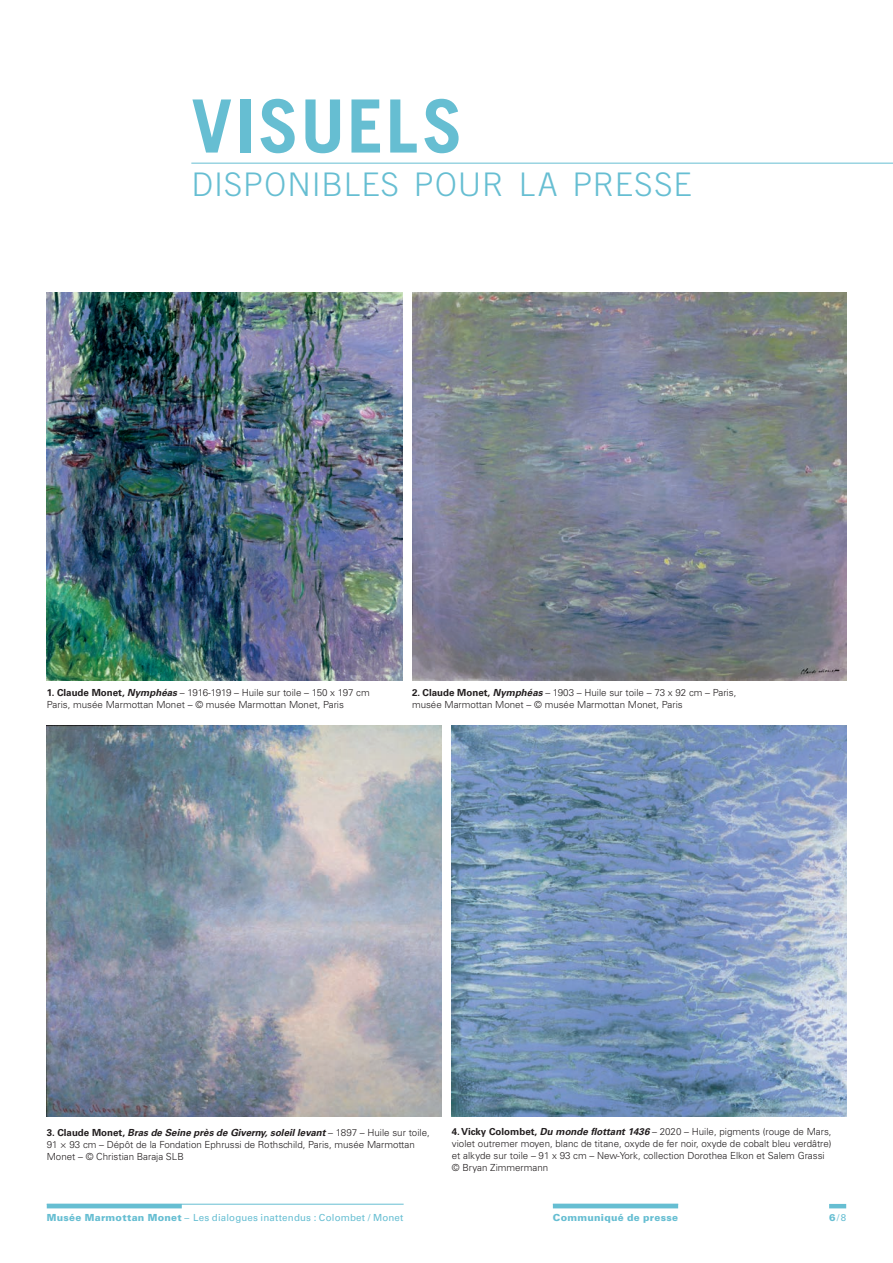
<style>
.page{position:relative;width:893px;height:1263px;background:#fff}
.page>*{position:absolute;margin:0;border:0;box-sizing:border-box;transform-origin:0 0}
.t1{font:700 73.5px "Trade Gothic";letter-spacing:.03em;color:#66bed2}
.t2{font:300 32.55px "Trade Gothic";letter-spacing:.035em;color:#66bed2}
.t3{font:300 9.75px/12px "Univers";color:#231f20}
.t4{font:9.75px "Univers";letter-spacing:.015em;color:#66bed2}
.t5{font:900 9.75px "Univers";letter-spacing:.025em;color:#66bed2}
.s1{font-weight:700}
.s2{font-weight:700;font-style:italic}
.s3{font-weight:900}
</style>
<div class="page">
<hr style="left:47px;top:1204px;width:357px;height:1px;background:#66bed2">
<hr style="left:47px;top:1204px;width:135px;height:4px;background:#66bed2">
<hr style="left:553px;top:1204px;width:125px;height:4px;background:#66bed2">
<hr style="left:829px;top:1204px;width:17px;height:4px;background:#66bed2">
<hr style="left:191px;top:163px;width:702px;height:1px;background:#66bed2">
<img style="left:452px;top:726px;width:394px;height:391px">
<img style="left:412px;top:292px;width:434px;height:389px">
<img style="left:47px;top:292px;width:356px;height:389px">
<img style="left:47px;top:726px;width:394px;height:391px">
<h1 class="t1" style="left:191px;top:81px;width:273px">VISUELS</h1>
<h2 class="t2" style="left:191px;top:165px;width:502px">DISPONIBLES POUR LA PRESSE</h2>
<p class="t3" style="left:47px;top:686px;width:324px"><span class="s1">1. Claude Monet,</span> <span class="s2">Nymphéas</span> – 1916-1919 – Huile sur toile – 150 x 197 cm<br>Paris, musée Marmottan Monet – © musée Marmottan Monet, Paris</p>
<p class="t3" style="left:412px;top:686px;width:326px"><span class="s1">2. Claude Monet,</span> <span class="s2">Nymphéas</span> – 1903 – Huile sur toile – 73 x 92 cm – Paris, musée Marmottan Monet – © musée Marmottan Monet, Paris</p>
<p class="t3" style="left:47px;top:1126px;width:384px"><span class="s1">3. Claude Monet,</span> <span class="s2">Bras de Seine près de Giverny, soleil levant</span> – 1897 – Huile sur toile,<br>91 × 93 cm – Dépôt de la Fondation Ephrussi de Rothschild, Paris, musée Marmottan<br>Monet – © Christian Baraja SLB</p>
<p class="t3" style="left:452px;top:1126px;width:381px"><span class="s1">4. Vicky Colombet,</span> <span class="s2">Du monde flottant 1436</span> – 2020 – Huile, pigments (rouge de Mars, violet outremer moyen, blanc de titane, oxyde de fer noir, oxyde de cobalt bleu verdâtre) et alkyde sur toile – 91 x 93 cm – New-York, collection Dorothea Elkon et Salem Grassi © Bryan Zimmermann</p>
<p class="t4" style="left:47px;top:1211px;width:358px"><span class="s3">Musée Marmottan Monet</span> – Les dialogues inattendus : Colombet / Monet</p>
<p class="t5" style="left:553px;top:1211px;width:127px">Communiqué de presse</p>
<p class="t4" style="left:829px;top:1211px;width:19px"><span class="s3">6</span>/8</p>
</div>
